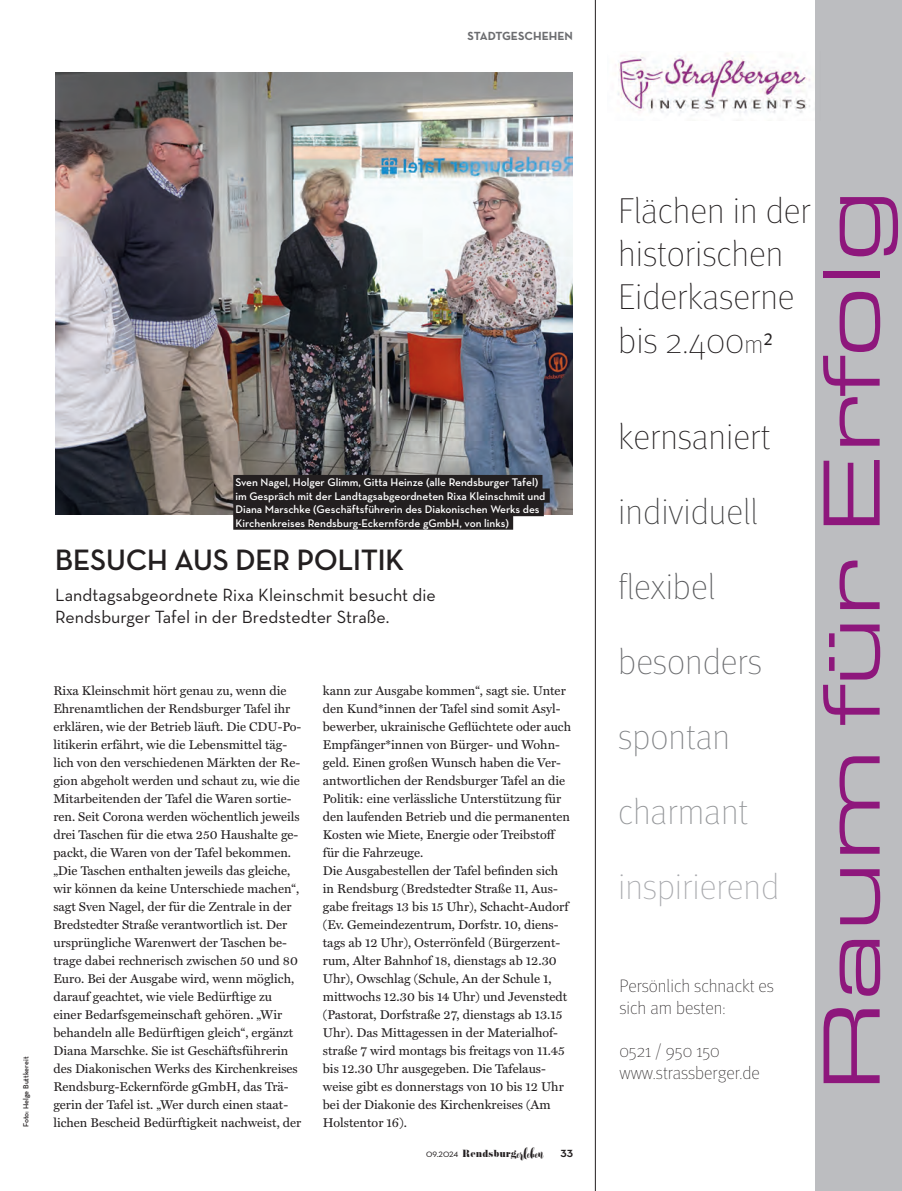
<style>
.page{position:relative;width:902px;height:1191px;background:#fff}
.page>*{position:absolute;margin:0;border:0;box-sizing:border-box;transform-origin:0 0}
.t1{font:84px "Eurostile Extended";color:#8e177c;scale:1.16 1}
.t2{font:100 36px/43.2px "Meta Pro";color:#231f20}
.t3{font:100 36px "Meta Pro";color:#a8a9ad}
.t4{font:100 36px "Meta Pro";color:#3e3e3f}
.t5{font:100 36px "Meta Pro";color:#6c6d70}
.t6{font:100 36px "Meta Pro";letter-spacing:-.005em;color:#57585a}
.t7{font:100 36px "Meta Pro";color:#939598}
.t8{font:100 36px "Meta Pro";color:#808285}
.t9{font:700 30px "Neutra Disp";color:#231f20}
.t10{font:18px/22.5px "Neutra Text";color:#231f20}
.t11{font:100 18px/21.6px "Meta Pro";color:#231f20}
.t12{font:12.75px/18px "Miller Text";color:#231f20}
.t13{font:700 12px "Neutra Text";color:#6c6d70}
.t14{font:600 11.25px/13.5px "Neutra Text";color:#fff}
.t15{font:9.3px "Pistilli";color:#231f20}
.t16{font:600 7.5px "Neutra Text";letter-spacing:-.005em;color:#231f20}
.s1{font-family:"Neutra Disp";font-weight:500;font-size:10.5px}
.s2{font-family:"Willona Brush";font-size:14.55px}
.s3{font-family:"Neutra Disp";font-weight:700;font-size:13.5px}
.s4{font-size:25.5px}
.s5{font-family:"Meta Offc";font-weight:300;font-size:30px}
</style>
<div class="page">
<img style="left:55px;top:73px;width:518px;height:441px">
<div style="left:233px;top:475px;width:309px;height:14px;background:#231f20"></div>
<div style="left:233px;top:488px;width:316px;height:14px;background:#231f20"></div>
<div style="left:233px;top:502px;width:310px;height:14px;background:#231f20"></div>
<div style="left:233px;top:515px;width:280px;height:14px;background:#231f20"></div>
<svg style="left:594px;top:0;width:307px;height:1190px"></svg>
<hr style="left:595px;top:0;width:1px;height:1190px;background:#231f20">
<p class="t13" style="left:467px;top:29px;width:107px">STADTGESCHEHEN</p>
<p class="t14" style="left:235px;top:475px;width:311px">Sven Nagel, Holger Glimm, Gitta Heinze (alle Rendsburger Tafel) im Gespräch mit der Landtagsabgeordneten Rixa Kleinschmit und Diana Marschke (Geschäftsführerin des Diakonischen Werks des Kirchenkreises Rendsburg-Eckernförde gGmbH, von links)</p>
<h3 class="t9" style="left:55px;top:543px;width:350px">BESUCH AUS DER POLITIK</h3>
<h3 class="t10" style="left:55px;top:583px;width:382px">Landtagsabgeordnete Rixa Kleinschmit besucht die<br>Rendsburger Tafel in der Bredstedter Straße.</h3>
<p class="t16" style="left:21px;top:1127px;width:72px;rotate:-90deg">Foto: Helge Buttkereit</p>
<p class="t12" style="left:53px;top:681px;width:249px">Rixa Kleinschmit hört genau zu, wenn die Ehrenamtlichen der Rendsburger Tafel ihr erklären, wie der Betrieb läuft. Die CDU-Po&shy;litikerin erfährt, wie die Lebensmittel täg&shy;lich von den verschiedenen Märkten der Re&shy;gion abgeholt werden und schaut zu, wie die Mitarbeitenden der Tafel die Waren sortie&shy;ren. Seit Corona werden wöchentlich jeweils drei Taschen für die etwa 250 Haushalte ge&shy;packt, die Waren von der Tafel bekommen. „Die Taschen enthalten jeweils das gleiche, wir können da keine Unterschiede machen“, sagt Sven Nagel, der für die Zentrale in der Bredstedter Straße verantwortlich ist. Der ursprüngliche Warenwert der Taschen be&shy;trage dabei rechnerisch zwischen 50 und 80<br>Euro. Bei der Ausgabe wird, wenn möglich, darauf geachtet, wie viele Bedürftige zu einer Bedarfsgemeinschaft gehören. „Wir behandeln alle Bedürftigen gleich“, ergänzt Diana Marschke. Sie ist Geschäftsführerin des Diakonischen Werks des Kirchenkreises Rendsburg-Eckernförde gGmbH, das Trä&shy;gerin der Tafel ist. „Wer durch einen staat&shy;lichen Bescheid Bedürftigkeit nachweist, der</p>
<p class="t12" style="left:323px;top:681px;width:250px">kann zur Ausgabe kommen“, sagt sie. Unter den Kund*innen der Tafel sind somit Asyl&shy;bewerber, ukrainische Geflüchtete oder auch Empfänger*innen von Bürger- und Wohn&shy;geld. Einen großen Wunsch haben die Ver&shy;antwortlichen der Rendsburger Tafel an die Politik: eine verlässliche Unterstützung für den laufenden Betrieb und die permanenten Kosten wie Miete, Energie oder Treibstoff für die Fahrzeuge.<br>Die Ausgabestellen der Tafel befinden sich in Rendsburg (Bredstedter Straße 11, Aus&shy;gabe freitags 13 bis 15 Uhr), Schacht-Audorf (Ev. Gemeindezentrum, Dorfstr. 10, diens&shy;tags ab 12 Uhr), Osterrönfeld (Bürgerzent&shy;rum, Alter Bahnhof 18, dienstags ab 12.30<br>Uhr), Owschlag (Schule, An der Schule 1, mittwochs 12.30 bis 14 Uhr) und Jevenstedt (Pastorat, Dorfstraße 27, dienstags ab 13.15<br>Uhr). Das Mittagessen in der Materialhof&shy;straße 7 wird montags bis freitags von 11.45 bis 12.30 Uhr ausgegeben. Die Tafelaus&shy;weise gibt es donnerstags von 10 bis 12 Uhr bei der Diakonie des Kirchenkreises (Am Holstentor 16).</p>
<p class="t15" style="left:426px;top:1147px;width:148px"><span class="s1">09.2024</span> Rendsburg<span class="s2">erleben</span> <span class="s3">33</span></p>
<h2 class="t2" style="left:618px;top:188px;width:194px">Flächen in der historischen<br>Eiderkaserne bis 2.400<span class="s4">m</span><span class="s5">²</span></h2>
<h2 class="t2" style="left:618px;top:414px;width:154px">kernsaniert</h2>
<h2 class="t4" style="left:618px;top:487px;width:141px">individuell</h2>
<h2 class="t6" style="left:618px;top:562px;width:98px">flexibel</h2>
<h2 class="t5" style="left:618px;top:637px;width:145px">besonders</h2>
<h2 class="t8" style="left:618px;top:712px;width:113px">spontan</h2>
<h2 class="t7" style="left:618px;top:787px;width:132px">charmant</h2>
<h2 class="t3" style="left:618px;top:862px;width:162px">inspirierend</h2>
<h3 class="t11" style="left:619px;top:974px;width:156px">Persönlich schnackt es sich am besten:</h3>
<h3 class="t11" style="left:619px;top:1039px;width:142px">0521 / 950 150 www.strassberger.de</h3>
<h1 class="t1" style="left:807px;top:1092px;width:780px;rotate:-90deg">Raum für Erfolg</h1>
</div>
